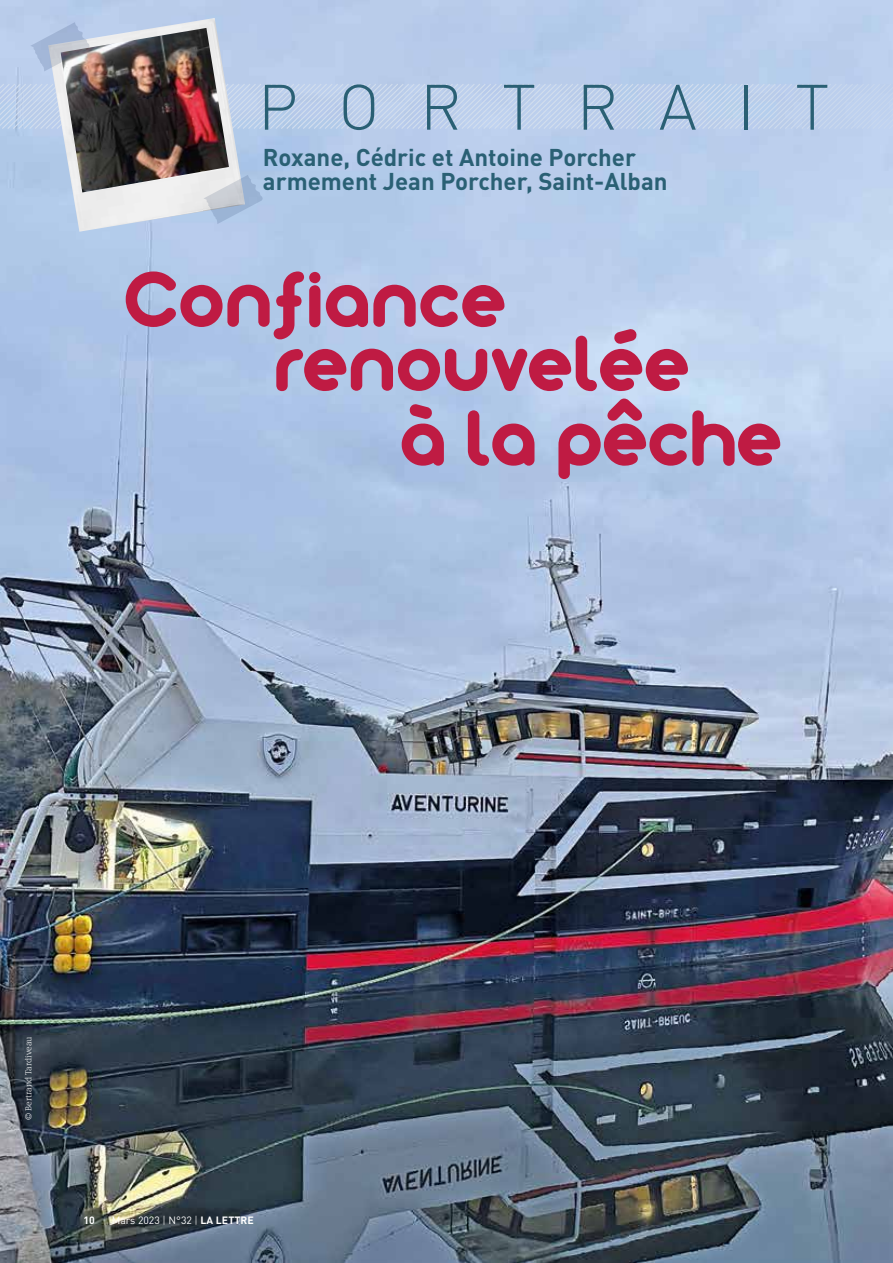
<style>
.page{position:relative;width:893px;height:1263px;background:#fff}
.page>*{position:absolute;margin:0;border:0;box-sizing:border-box;transform-origin:0 0}
.t1{font:87px/74.7px "Arista 2.0 Alternate";color:#bf1b43}
.t2{font:300 63px "DINOT";letter-spacing:.645em;color:#2a6074}
.t3{font:700 24px/24px "DINOT";color:#2a6074}
.t4{font:10.5px "DINOT";color:#fff}
.t5{font:700 10.5px "DINOT";color:#fff}
.t6{font:300 9px "Demos Next Pro";color:#fff}
.s1{font-weight:300}
.s2{font-weight:700}
</style>
<div class="page">
<img style="left:0;top:0;width:893px;height:1263px">
<svg style="left:0;top:82px;width:893px;height:48px;background:#bed0eb"></svg>
<img style="left:48px;top:18px;width:197px;height:214px">
<svg style="left:203px;top:175px;width:60px;height:49px;background:#b5c5dc"></svg>
<svg style="left:30px;top:22px;width:60px;height:49px;background:#b6c6e1"></svg>
<img style="left:61px;top:28px;width:168px;height:164px">
<h2 class="t2" style="left:258px;top:64px;width:573px">PORTRAIT</h2>
<p class="t3" style="left:263px;top:144px;width:406px">Roxane, Cédric et Antoine Porcher armement Jean Porcher, Saint-Alban</p>
<h1 class="t1" style="left:124px;top:259px;width:384px">Confiance</h1>
<h1 class="t1" style="left:399px;top:323px;width:384px;text-indent:-126px">renouvelée<br>à la pêche</h1>
<p class="t6" style="left:23px;top:1120px;width:85px;rotate:-90deg">© Bertrand Tardiveau</p>
<p class="t5" style="left:83px;top:1213px;width:13px">10</p>
<p class="t4" style="left:112px;top:1213px;width:144px">Mars 2023 <span class="s1">|</span> N°32 <span class="s1">|</span> <span class="s2">LA LETTRE</span></p>
</div>
